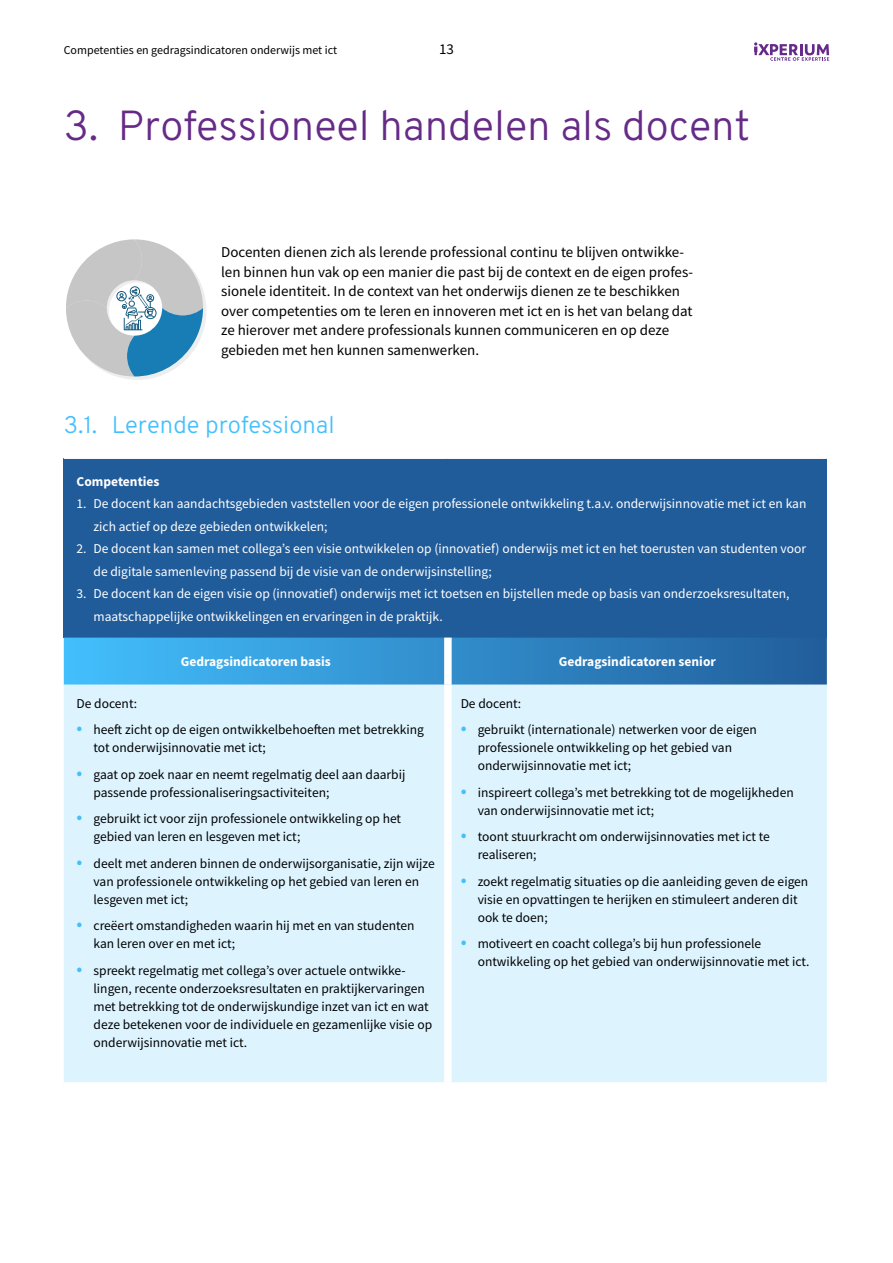
<style>
.page{position:relative;width:893px;height:1263px;background:#fff}
.page>*{position:absolute;margin:0;border:0;box-sizing:border-box;transform-origin:0 0}
.t1{font:300 42px "Overpass";color:#662a88}
.t2{font:300 24px "Overpass";color:#43bffd}
.t3{font:15px/19.5px "Source Sans Pro";color:#000}
.t4{font:13.5px/18px "Source Sans Pro";color:#000}
.t5{font:13.5px/22.5px "Source Sans Pro";color:#fff}
.t6{font:700 13.5px "Source Sans Pro";color:#fff}
.t7{font:12px "Source Sans Pro";color:#000}
.s1{font-size:19.5px;color:#43bffd}
</style>
<div class="page">
<svg style="left:754px;top:42px;width:75px;height:19px"></svg>
<svg style="left:66px;top:239px;width:140px;height:141px"></svg>
<div style="left:64px;top:458px;width:763px;height:180px;background:#215c9a"></div>
<svg style="left:64px;top:638px;width:763px;height:47px;background:#338ecc"></svg>
<div style="left:64px;top:685px;width:763px;height:397px;background:#ddf4ff"></div>
<div style="left:444px;top:685px;width:8px;height:397px;background:#fff"></div>
<hr style="left:64px;top:458px;width:384px;height:1px;background:#fff">
<hr style="left:448px;top:458px;width:379px;height:1px;background:#fff">
<div style="left:444px;top:638px;width:8px;height:47px;background:#fff"></div>
<p class="t7" style="left:64px;top:42px;width:275px">Competenties en gedragsindicatoren onderwijs met ict</p>
<p class="t3" style="left:439px;top:39px;width:16px">13</p>
<h1 class="t1" style="left:64px;top:100px;width:688px">3. Professioneel handelen als docent</h1>
<p class="t3" style="left:221px;top:242px;width:473px">Docenten dienen zich als lerende professional continu te blijven ontwikke&shy;len binnen hun vak op een manier die past bij de context en de eigen profes&shy;sionele identiteit. In de context van het onderwijs dienen ze te beschikken over competenties om te leren en innoveren met ict en is het van belang dat ze hierover met andere professionals kunnen communiceren en op deze gebieden met hen kunnen samenwerken.</p>
<h2 class="t2" style="left:64px;top:410px;width:272px">3.1. Lerende professional</h2>
<p class="t6" style="left:77px;top:472px;width:85px">Competenties</p>
<p class="t5" style="left:94px;top:492px;width:714px;text-indent:-17px">1. De docent kan aandachtsgebieden vaststellen voor de eigen professionele ontwikkeling t.a.v. onderwijsinnovatie met ict en kan zich actief op deze gebieden ontwikkelen;</p>
<p class="t5" style="left:94px;top:537px;width:714px;text-indent:-17px">2. De docent kan samen met collega’s een visie ontwikkelen op (innovatief) onderwijs met ict en het toerusten van studenten voor de digitale samenleving passend bij de visie van de onderwijsinstelling;</p>
<p class="t5" style="left:94px;top:582px;width:697px;text-indent:-17px">3. De docent kan de eigen visie op (innovatief) onderwijs met ict toetsen en bijstellen mede op basis van onderzoeksresultaten, maatschappelijke ontwikkelingen en ervaringen in de praktijk.</p>
<p class="t6" style="left:181px;top:653px;width:152px">Gedragsindicatoren basis</p>
<p class="t6" style="left:559px;top:653px;width:158px">Gedragsindicatoren senior</p>
<p class="t4" style="left:77px;top:694px;width:62px">De docent:</p>
<p class="t4" style="left:94px;top:720px;width:332px;text-indent:-17px"><span class="s1">•</span> heeft zicht op de eigen ontwikkelbehoeften met betrekking tot onderwijsinnovatie met ict;</p>
<p class="t4" style="left:94px;top:765px;width:313px;text-indent:-17px"><span class="s1">•</span> gaat op zoek naar en neemt regelmatig deel aan daarbij passende professionaliseringsactiviteiten;</p>
<p class="t4" style="left:94px;top:809px;width:309px;text-indent:-17px"><span class="s1">•</span> gebruikt ict voor zijn professionele ontwikkeling op het gebied van leren en lesgeven met ict;</p>
<p class="t4" style="left:94px;top:854px;width:343px;text-indent:-17px"><span class="s1">•</span> deelt met anderen binnen de onderwijsorganisatie, zijn wijze van professionele ontwikkeling op het gebied van leren en lesgeven met ict;</p>
<p class="t4" style="left:94px;top:917px;width:323px;text-indent:-17px"><span class="s1">•</span> creëert omstandigheden waarin hij met en van studenten kan leren over en met ict;</p>
<p class="t4" style="left:94px;top:961px;width:340px;text-indent:-17px"><span class="s1">•</span> spreekt regelmatig met collega’s over actuele ontwikke&shy;lingen, recente onderzoeksresultaten en praktijkervaringen met betrekking tot de onderwijskundige inzet van ict en wat deze betekenen voor de individuele en gezamenlijke visie op onderwijsinnovatie met ict.</p>
<p class="t4" style="left:461px;top:694px;width:62px">De docent:</p>
<p class="t4" style="left:478px;top:720px;width:281px;text-indent:-17px"><span class="s1">•</span> gebruikt (internationale) netwerken voor de eigen professionele ontwikkeling op het gebied van onderwijsinnovatie met ict;</p>
<p class="t4" style="left:478px;top:783px;width:318px;text-indent:-17px"><span class="s1">•</span> inspireert collega’s met betrekking tot de mogelijkheden van onderwijsinnovatie met ict;</p>
<p class="t4" style="left:478px;top:827px;width:294px;text-indent:-17px"><span class="s1">•</span> toont stuurkracht om onderwijsinnovaties met ict te realiseren;</p>
<p class="t4" style="left:478px;top:872px;width:332px;text-indent:-17px"><span class="s1">•</span> zoekt regelmatig situaties op die aanleiding geven de eigen visie en opvattingen te herijken en stimuleert anderen dit ook te doen;</p>
<p class="t4" style="left:478px;top:935px;width:333px;text-indent:-17px"><span class="s1">•</span> motiveert en coacht collega’s bij hun professionele ontwikkeling op het gebied van onderwijsinnovatie met ict.</p>
</div>
